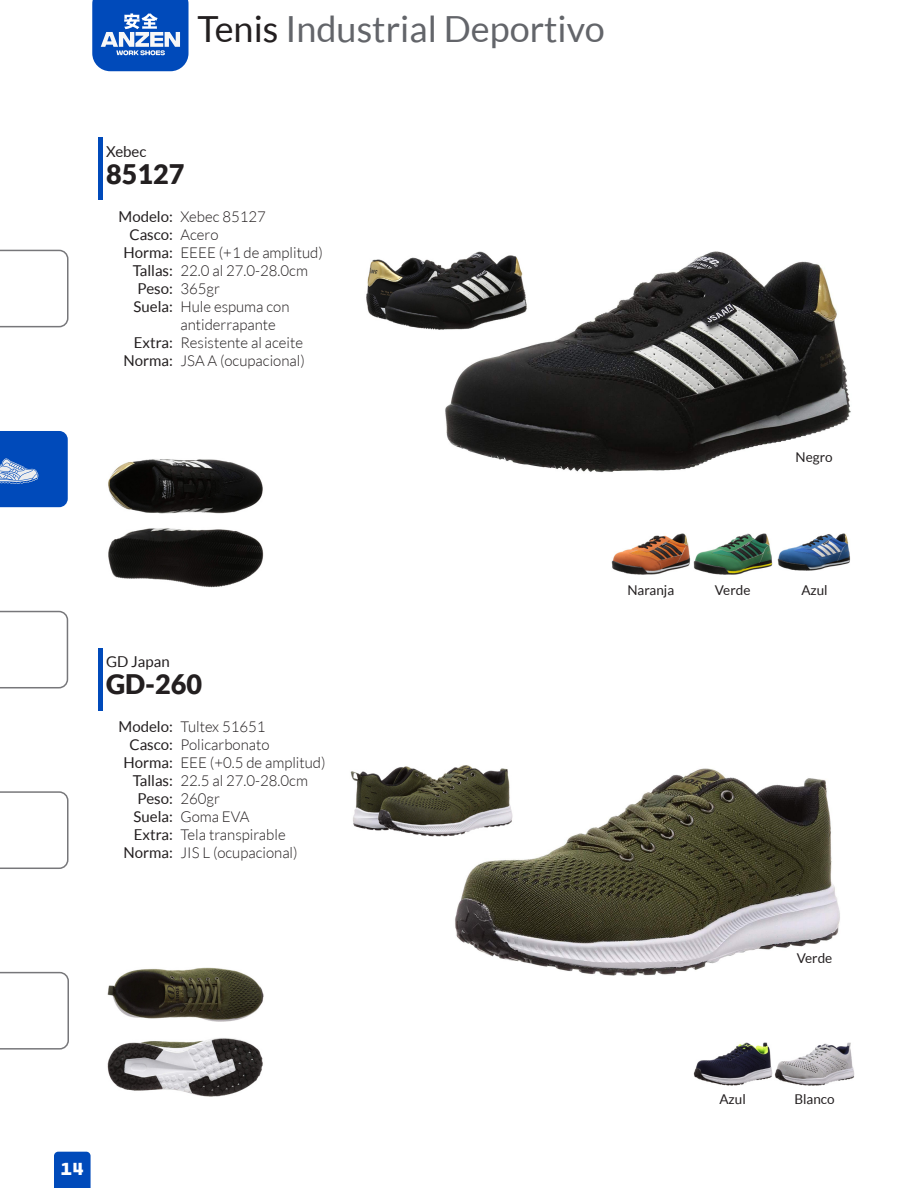
<style>
.page{position:relative;width:918px;height:1188px;background:#fff}
.page>*{position:absolute;margin:0;border:0;box-sizing:border-box;transform-origin:0 0}
.INDICE{font:36px "Lato";color:#63656a}
.MODELO{font:900 27px "Lato";color:#231f20}
.t1{font:18px "DDC Hardware";color:#fff}
.CARACTERISTICAS_DETA{font:300 15px "Lato";color:#231f20}
.CARACTERISTICAS{font:15px "Lato";color:#231f20}
.PRECIO{font:15px "Lato";color:#231f20}
.Colores{font:13.5px "Lato";color:#231f20}
.s1{color:#231f20}
</style>
<div class="page">
<svg style="left:54px;top:1152px;width:37px;height:36px"></svg>
<img style="left:445px;top:251px;width:406px;height:222px">
<img style="left:455px;top:768px;width:385px;height:208px">
<img style="left:108px;top:459px;width:155px;height:54px">
<img style="left:107px;top:968px;width:157px;height:54px">
<img style="left:108px;top:528px;width:156px;height:60px">
<img style="left:107px;top:1038px;width:156px;height:58px">
<img style="left:693px;top:534px;width:79px;height:40px">
<img style="left:693px;top:1043px;width:79px;height:42px">
<img style="left:778px;top:533px;width:72px;height:37px">
<img style="left:775px;top:1043px;width:79px;height:42px">
<img style="left:611px;top:534px;width:79px;height:40px">
<img style="left:366px;top:251px;width:162px;height:79px">
<img style="left:350px;top:765px;width:163px;height:72px">
<hr style="left:99px;top:138px;width:4px;height:62px;background:#004aba">
<hr style="left:99px;top:648px;width:4px;height:62px;background:#004aba">
<svg style="left:92px;top:0;width:97px;height:71px;background:#326dc6"></svg>
<svg style="left:0;top:250px;width:69px;height:77px"></svg>
<svg style="left:0;top:611px;width:68px;height:77px"></svg>
<svg style="left:0;top:791px;width:69px;height:78px"></svg>
<svg style="left:0;top:972px;width:69px;height:78px"></svg>
<svg style="left:0;top:431px;width:68px;height:76px;background:#185abf"></svg>
<p class="INDICE" style="left:197px;top:9px;width:409px"><span class="s1">Tenis</span> Industrial Deportivo</p>
<p class="PRECIO" style="left:106px;top:143px;width:42px">Xebec</p>
<p class="MODELO" style="left:106px;top:159px;width:80px">85127</p>
<p class="CARACTERISTICAS" style="left:119px;top:208px;width:56px">Modelo:</p>
<p class="CARACTERISTICAS" style="left:129px;top:226px;width:45px">Casco:</p>
<p class="CARACTERISTICAS" style="left:124px;top:244px;width:51px">Horma:</p>
<p class="CARACTERISTICAS" style="left:133px;top:262px;width:42px">Tallas:</p>
<p class="CARACTERISTICAS" style="left:138px;top:280px;width:37px">Peso:</p>
<p class="CARACTERISTICAS" style="left:134px;top:298px;width:41px">Suela:</p>
<p class="CARACTERISTICAS" style="left:134px;top:334px;width:41px">Extra:</p>
<p class="CARACTERISTICAS" style="left:124px;top:352px;width:51px">Norma:</p>
<p class="CARACTERISTICAS_DETA" style="left:180px;top:209px;width:87px">Xebec 85127</p>
<p class="CARACTERISTICAS_DETA" style="left:180px;top:227px;width:40px">Acero</p>
<p class="CARACTERISTICAS_DETA" style="left:180px;top:245px;width:144px">EEEE (+1 de amplitud)</p>
<p class="CARACTERISTICAS_DETA" style="left:180px;top:263px;width:129px">22.0 al 27.0-28.0cm</p>
<p class="CARACTERISTICAS_DETA" style="left:180px;top:281px;width:41px">365gr</p>
<p class="CARACTERISTICAS_DETA" style="left:180px;top:299px;width:110px">Hule espuma con</p>
<p class="CARACTERISTICAS_DETA" style="left:180px;top:317px;width:97px">antiderrapante</p>
<p class="CARACTERISTICAS_DETA" style="left:180px;top:335px;width:124px">Resistente al aceite</p>
<p class="CARACTERISTICAS_DETA" style="left:180px;top:353px;width:126px">JSA A (ocupacional)</p>
<p class="Colores" style="left:796px;top:450px;width:39px">Negro</p>
<p class="PRECIO" style="left:106px;top:654px;width:65px">GD Japan</p>
<p class="MODELO" style="left:106px;top:669px;width:98px">GD-260</p>
<p class="CARACTERISTICAS" style="left:119px;top:718px;width:56px">Modelo:</p>
<p class="CARACTERISTICAS" style="left:129px;top:736px;width:45px">Casco:</p>
<p class="CARACTERISTICAS" style="left:124px;top:754px;width:51px">Horma:</p>
<p class="CARACTERISTICAS" style="left:133px;top:772px;width:42px">Tallas:</p>
<p class="CARACTERISTICAS" style="left:138px;top:790px;width:37px">Peso:</p>
<p class="CARACTERISTICAS" style="left:134px;top:808px;width:41px">Suela:</p>
<p class="CARACTERISTICAS" style="left:134px;top:826px;width:41px">Extra:</p>
<p class="CARACTERISTICAS" style="left:124px;top:844px;width:51px">Norma:</p>
<p class="CARACTERISTICAS_DETA" style="left:180px;top:719px;width:87px">Tultex 51651</p>
<p class="CARACTERISTICAS_DETA" style="left:180px;top:737px;width:91px">Policarbonato</p>
<p class="CARACTERISTICAS_DETA" style="left:180px;top:755px;width:147px">EEE (+0.5 de amplitud)</p>
<p class="CARACTERISTICAS_DETA" style="left:180px;top:773px;width:129px">22.5 al 27.0-28.0cm</p>
<p class="CARACTERISTICAS_DETA" style="left:180px;top:791px;width:41px">260gr</p>
<p class="CARACTERISTICAS_DETA" style="left:180px;top:809px;width:70px">Goma EVA</p>
<p class="CARACTERISTICAS_DETA" style="left:180px;top:827px;width:107px">Tela transpirable</p>
<p class="CARACTERISTICAS_DETA" style="left:180px;top:845px;width:119px">JIS L (ocupacional)</p>
<p class="Colores" style="left:627px;top:582px;width:48px">Naranja</p>
<p class="Colores" style="left:715px;top:582px;width:37px">Verde</p>
<p class="Colores" style="left:801px;top:582px;width:28px">Azul</p>
<p class="Colores" style="left:797px;top:951px;width:37px">Verde</p>
<p class="t1" style="left:61px;top:1158px;width:25px">14</p>
<p class="Colores" style="left:719px;top:1092px;width:28px">Azul</p>
<p class="Colores" style="left:794px;top:1092px;width:42px">Blanco</p>
</div>
